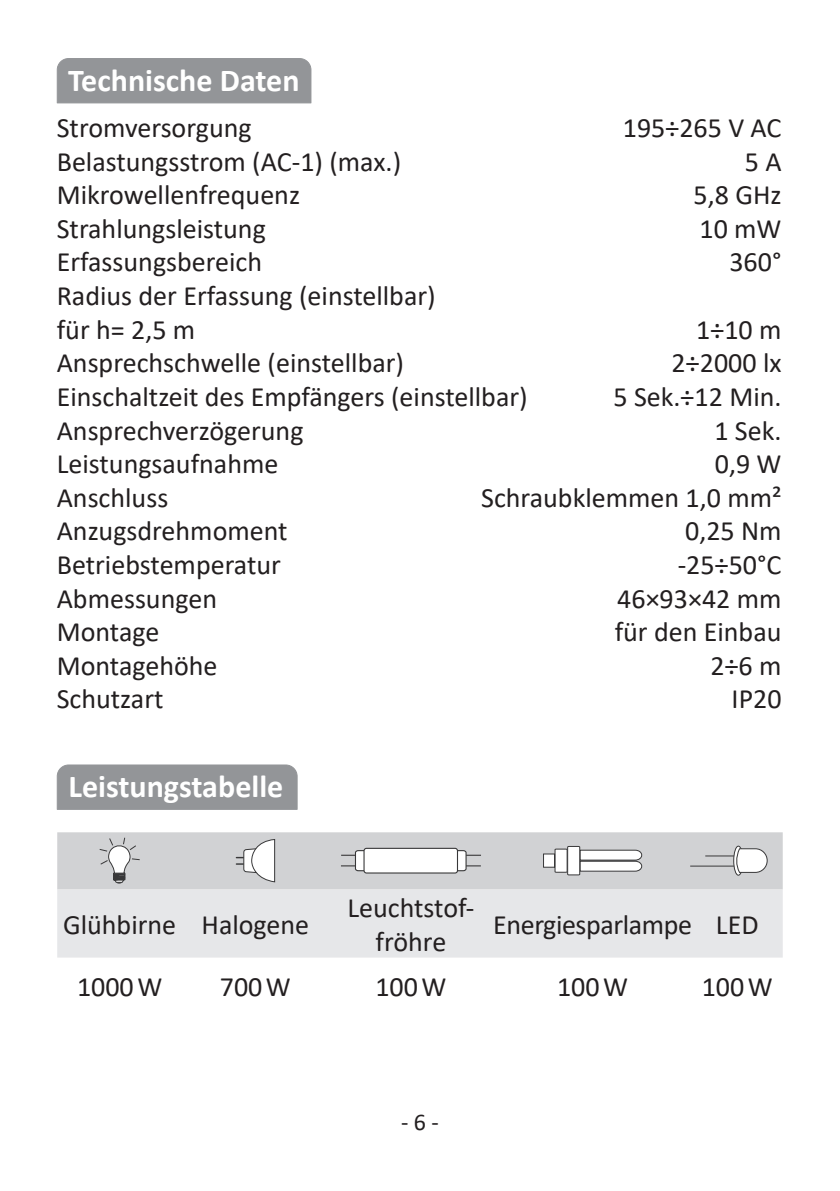
<style>
.page{position:relative;width:840px;height:1191px;background:#fff}
.page>*{position:absolute;margin:0;border:0;box-sizing:border-box;transform-origin:0 0}
.t1{font:700 32px "Calibri";color:#fff}
.t2{font:28px/33.6px "Calibri";color:#231f20}
.t3{font:24px "Calibri";color:#231f20}
</style>
<div class="page">
<div style="left:57px;top:832px;width:725px;height:57px;background:#d1d2d4"></div>
<div style="left:57px;top:889px;width:725px;height:68px;background:#e6e7e9"></div>
<svg style="left:93px;top:836px;width:50px;height:47px"></svg>
<svg style="left:236px;top:838px;width:39px;height:45px"></svg>
<hr style="left:341px;top:854px;width:139px;height:2px;background:#383839">
<hr style="left:341px;top:865px;width:139px;height:1px;background:#383839">
<div style="left:355px;top:850px;width:111px;height:20px;background:#fff;border-radius:2px"></div>
<div style="left:355px;top:850px;width:111px;height:21px;border:1px solid #383839;border-radius:2px"></div>
<div style="left:364px;top:848px;width:93px;height:25px;background:#fff;border-radius:2px"></div>
<div style="left:363px;top:847px;width:95px;height:26px;border:1px solid #383839;border-radius:2px"></div>
<svg style="left:542px;top:848px;width:100px;height:25px"></svg>
<div style="left:567px;top:846px;width:12px;height:29px;background:#fff"></div>
<div style="left:567px;top:846px;width:12px;height:29px;border:1px solid #383839"></div>
<div style="left:733px;top:846px;width:9px;height:29px;border:1px solid #383839;border-radius:50%"></div>
<svg style="left:704px;top:848px;width:63px;height:25px"></svg>
<hr style="left:689px;top:865px;width:44px;height:1px;background:#383839">
<div style="left:57px;top:58px;width:254px;height:45px;background:#939598"></div>
<div style="left:57px;top:764px;width:240px;height:46px;background:#939598"></div>
<p class="t1" style="left:68px;top:58px;width:233px">Technische Daten</p>
<p class="t2" style="left:57px;top:110px;width:196px">Stromversorgung</p>
<p class="t2" style="left:622px;top:110px;width:160px">195÷265 V AC</p>
<p class="t2" style="left:57px;top:144px;width:346px">Belastungsstrom (AC-1) (max.)</p>
<p class="t2" style="left:744px;top:144px;width:38px">5 A</p>
<p class="t2" style="left:57px;top:177px;width:245px">Mikrowellenfrequenz</p>
<p class="t2" style="left:693px;top:177px;width:89px">5,8 GHz</p>
<p class="t2" style="left:57px;top:211px;width:210px">Strahlungsleistung</p>
<p class="t2" style="left:699px;top:211px;width:84px">10 mW</p>
<p class="t2" style="left:57px;top:245px;width:207px">Erfassungsbereich</p>
<p class="t2" style="left:729px;top:245px;width:54px">360°</p>
<p class="t2" style="left:57px;top:278px;width:380px">Radius der Erfassung (einstellbar) für h= 2,5 m</p>
<p class="t2" style="left:695px;top:312px;width:87px">1÷10 m</p>
<p class="t2" style="left:57px;top:345px;width:348px">Ansprechschwelle (einstellbar)</p>
<p class="t2" style="left:671px;top:345px;width:111px">2÷2000 lx</p>
<p class="t2" style="left:57px;top:379px;width:472px">Einschaltzeit des Empfängers (einstellbar)</p>
<p class="t2" style="left:613px;top:379px;width:169px">5 Sek.÷12 Min.</p>
<p class="t2" style="left:57px;top:413px;width:248px">Ansprechverzögerung</p>
<p class="t2" style="left:714px;top:413px;width:69px">1 Sek.</p>
<p class="t2" style="left:57px;top:446px;width:223px">Leistungsaufnahme</p>
<p class="t2" style="left:714px;top:446px;width:68px">0,9 W</p>
<p class="t2" style="left:57px;top:480px;width:113px">Anschluss</p>
<p class="t2" style="left:481px;top:480px;width:302px">Schraubklemmen 1,0 mm²</p>
<p class="t2" style="left:57px;top:513px;width:232px">Anzugsdrehmoment</p>
<p class="t2" style="left:684px;top:513px;width:98px">0,25 Nm</p>
<p class="t2" style="left:57px;top:547px;width:225px">Betriebstemperatur</p>
<p class="t2" style="left:677px;top:547px;width:105px">-25÷50°C</p>
<p class="t2" style="left:57px;top:581px;width:162px">Abmessungen</p>
<p class="t2" style="left:617px;top:581px;width:166px">46×93×42 mm</p>
<p class="t2" style="left:57px;top:614px;width:104px">Montage</p>
<p class="t2" style="left:614px;top:614px;width:168px">für den Einbau</p>
<p class="t2" style="left:57px;top:648px;width:162px">Montagehöhe</p>
<p class="t2" style="left:710px;top:648px;width:73px">2÷6 m</p>
<p class="t2" style="left:57px;top:681px;width:108px">Schutzart</p>
<p class="t2" style="left:731px;top:681px;width:51px">IP20</p>
<p class="t1" style="left:68px;top:764px;width:216px">Leistungstabelle</p>
<p class="t2" style="left:63px;top:907px;width:247px">Glühbirne Halogene</p>
<p class="t2" style="left:347px;top:890px;width:128px;text-align:center">Leuchtstof&shy;fröhre</p>
<p class="t2" style="left:493px;top:907px;width:267px">Energiesparlampe LED</p>
<p class="t2" style="left:77px;top:969px;width:87px">1000 W</p>
<p class="t2" style="left:220px;top:969px;width:73px">700 W</p>
<p class="t2" style="left:375px;top:969px;width:73px">100 W</p>
<p class="t2" style="left:556px;top:969px;width:73px">100 W</p>
<p class="t2" style="left:701px;top:969px;width:73px">100 W</p>
<p class="t3" style="left:401px;top:1105px;width:39px">- 6 -</p>
</div>
